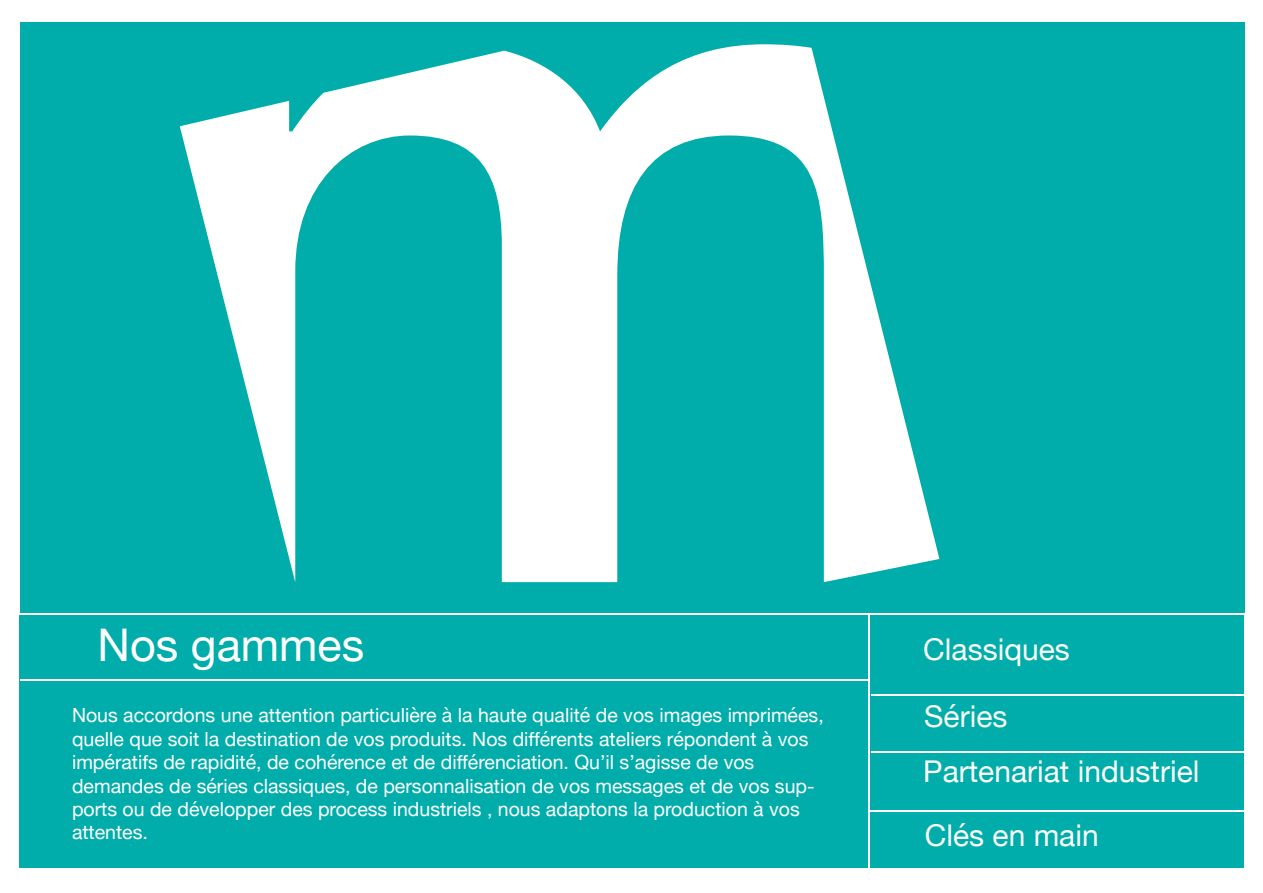
<style>
.page{position:relative;width:1263px;height:893px;background:#fff}
.page>*{position:absolute;margin:0;border:0;box-sizing:border-box;transform-origin:0 0}
.t1{font:45px "Helvetica Neue";color:#fff}
.t2{font:30px/64.5px "Helvetica Neue";color:#fdfdfb}
.t3{font:30px "Helvetica Neue";color:#fafaf8}
.t4{font:19.5px/23.4px "Helvetica Neue";color:#fff}
</style>
<div class="page">
<div style="left:20px;top:616px;width:1224px;height:252px;background:#00adaa"></div>
<hr style="left:868px;top:564px;width:1px;height:303px;background:#fdfdfd">
<hr style="left:20px;top:679px;width:848px;height:1px;background:#fdfdfd">
<div style="left:20px;top:23px;width:1224px;height:590px;background:#00adaa"></div>
<svg style="left:180px;top:44px;width:759px;height:538px"></svg>
<hr style="left:871px;top:751px;width:374px;height:2px;background:#fdfdfd">
<hr style="left:871px;top:694px;width:374px;height:2px;background:#fdfdfd">
<hr style="left:869px;top:810px;width:376px;height:2px;background:#fdfdfd">
<h1 class="t1" style="left:98px;top:613px;width:268px">Nos gammes</h1>
<p class="t4" style="left:72px;top:705px;width:753px">Nous accordons une attention particulière à la haute qualité de vos images imprimées, quelle que soit la destination de vos produits. Nos différents ateliers répondent à vos impératifs de rapidité, de cohérence et de différenciation. Qu’il s’agisse de vos demandes de séries classiques, de personnalisation de vos messages et de vos sup&shy;ports ou de développer des process industriels , nous adaptons la production à vos attentes.</p>
<h2 class="t2" style="left:923px;top:619px;width:148px">Classiques</h2>
<h2 class="t3" style="left:924px;top:695px;width:85px">Séries</h2>
<h2 class="t2" style="left:923px;top:741px;width:278px">Partenariat industriel<br>Clés en main</h2>
</div>
